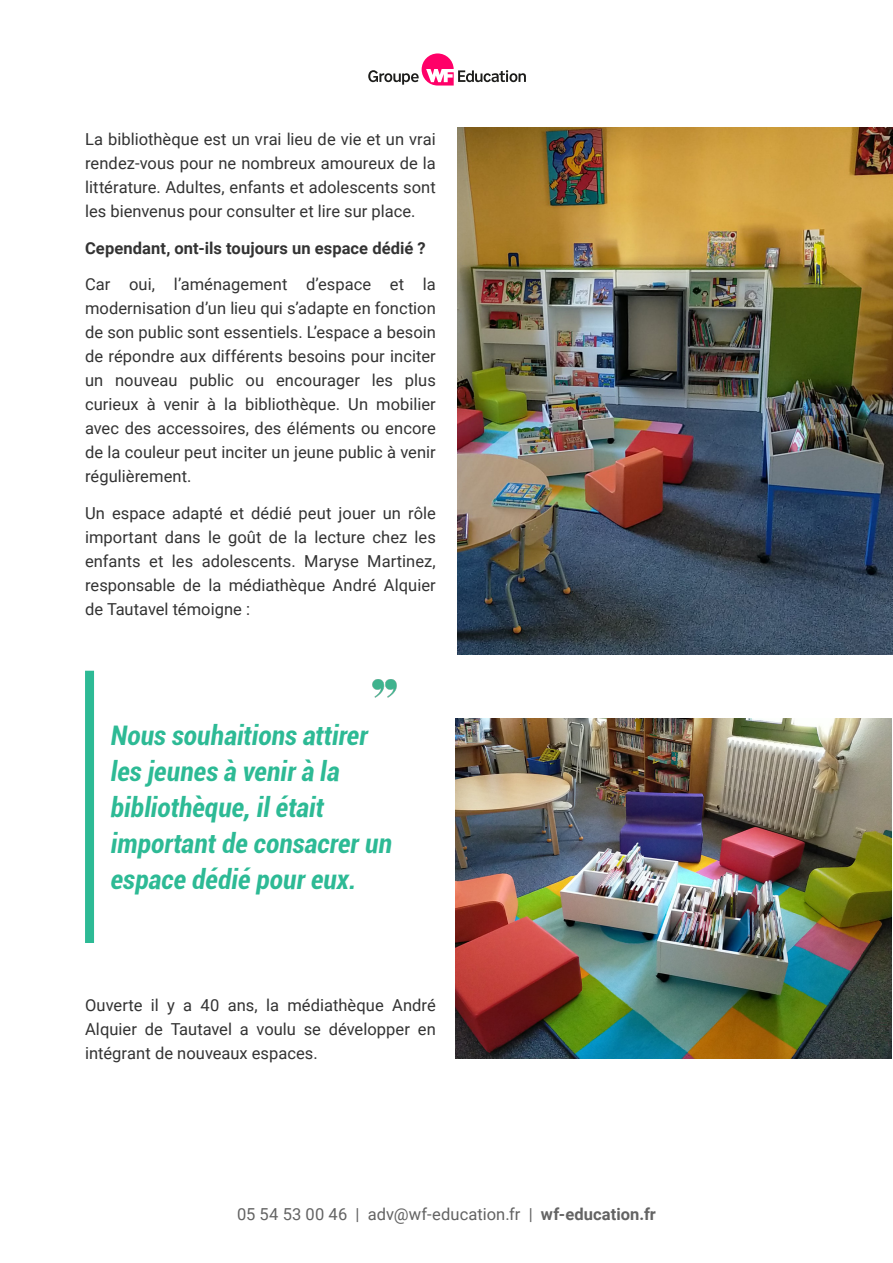
<style>
.page{position:relative;width:893px;height:1263px;background:#fff}
.page>*{position:absolute;margin:0;border:0;box-sizing:border-box;transform-origin:0 0}
.INSIDE-Highlight{font:italic 700 condensed 27px/36px "Roboto";letter-spacing:.005em;color:#2dba95}
.INSIDE-Bodycopy{font:16.5px/24px "Roboto";letter-spacing:.005em;color:#333;text-align:justify}
.t1{font:16.5px "Roboto";letter-spacing:.005em;color:#636363}
.INSIDE-Bodycopy-2{font:700 16.5px "Roboto";letter-spacing:.005em;color:#333}
.s1{font-weight:700}
</style>
<div class="page">
<svg style="left:368px;top:53px;width:158px;height:33px"></svg>
<div style="left:85px;top:671px;width:9px;height:272px;background:#2dba95"></div>
<img style="left:457px;top:128px;width:436px;height:527px">
<img style="left:456px;top:719px;width:435px;height:340px">
<img style="left:372px;top:679px;width:25px;height:19px">
<p class="INSIDE-Bodycopy" style="left:85px;top:126px;width:352px">La bibliothèque est un vrai lieu de vie et un vrai rendez-vous pour ne nombreux amoureux de la littérature. Adultes, enfants et adolescents sont les bienvenus pour consulter et lire sur place.</p>
<p class="INSIDE-Bodycopy-2" style="left:85px;top:236px;width:342px">Cependant, ont-ils toujours un espace dédié ?</p>
<p class="INSIDE-Bodycopy" style="left:85px;top:272px;width:352px">Car oui, l’aménagement d’espace et la modernisation d’un lieu qui s’adapte en fonction de son public sont essentiels. L’espace a besoin de répondre aux différents besoins pour inciter un nouveau public ou encourager les plus curieux à venir à la bibliothèque. Un mobilier avec des accessoires, des éléments ou encore de la couleur peut inciter un jeune public à venir régulièrement.</p>
<p class="INSIDE-Bodycopy" style="left:85px;top:501px;width:352px">Un espace adapté et dédié peut jouer un rôle important dans le goût de la lecture chez les enfants et les adolescents. Maryse Martinez, responsable de la médiathèque André Alquier de Tautavel témoigne :</p>
<p class="INSIDE-Highlight" style="left:111px;top:716px;width:283px">Nous souhaitions attirer les jeunes à venir à la bibliothèque, il était important de consacrer un espace dédié pour eux.</p>
<p class="INSIDE-Bodycopy" style="left:85px;top:992px;width:352px">Ouverte il y a 40 ans, la médiathèque André Alquier de Tautavel a voulu se développer en intégrant de nouveaux espaces.</p>
<p class="t1" style="left:237px;top:1203px;width:420px">05 54 53 00 46 | adv@wf-education.fr | <span class="s1">wf-education.fr</span></p>
</div>
